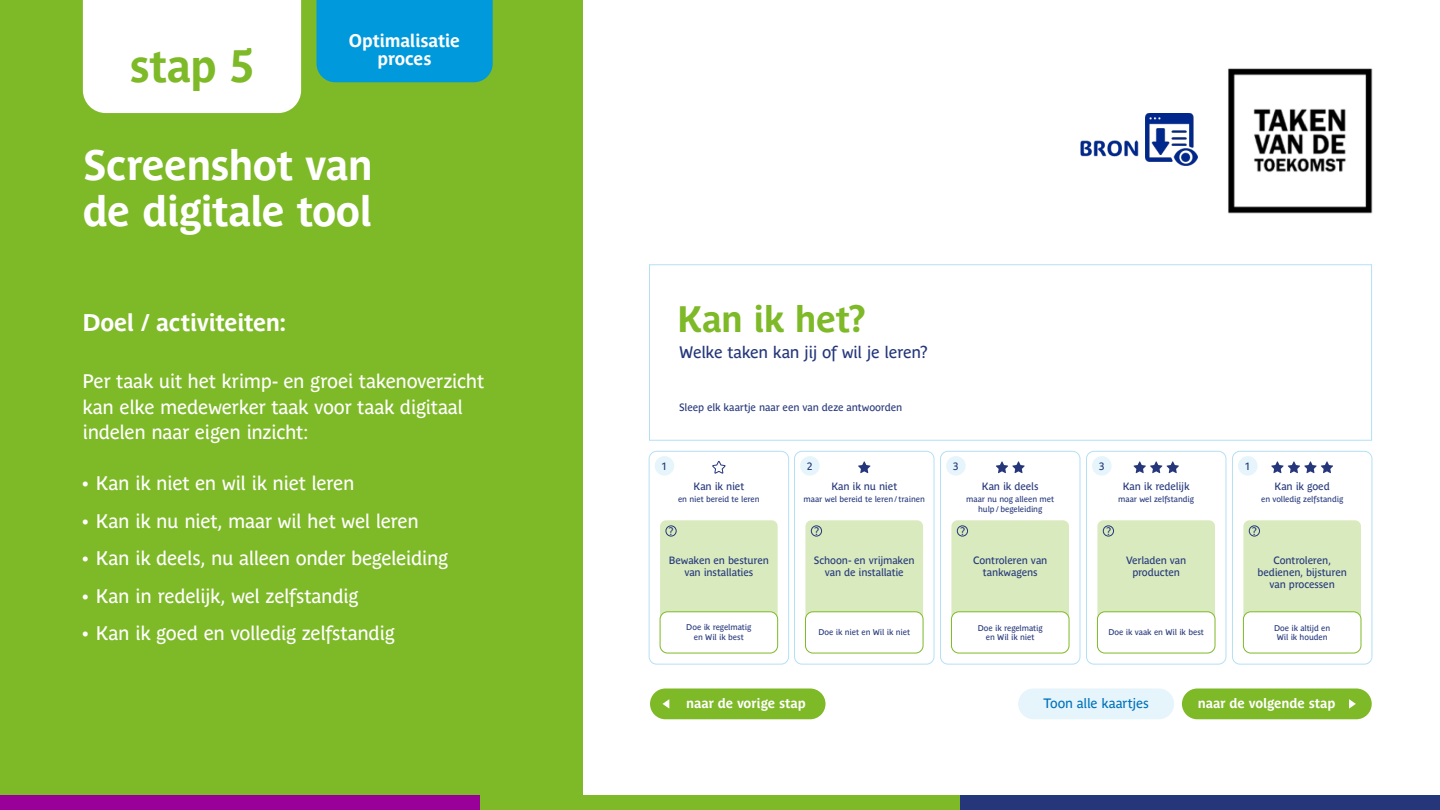
<style>
.page{position:relative;width:1440px;height:810px;background:#fff}
.page>*{position:absolute;margin:0;border:0;box-sizing:border-box;transform-origin:0 0}
.t1{font:700 45px "Parisine Plus Std";color:#7eb928}
.t2{font:700 42px/46.5px "Parisine Plus Std";letter-spacing:-.02em;color:#fff}
.t3{font:700 36.45px "Parisine Plus Std";letter-spacing:-.015em;color:#7eb928}
.t4{font:700 24px "Parisine Plus Std";letter-spacing:-.02em;color:#fff}
.t5{font:19.5px/25.5px "Parisine Plus Std";letter-spacing:-.02em;color:#fff}
.t6{font:700 18px/18px "Parisine Plus Std";letter-spacing:-.015em;color:#fff;text-align:center}
.t7{font:16.5px "Parisine Plus Std";letter-spacing:-.02em;color:#25377a}
.t8{font:700 13.5px "Parisine Plus Std";letter-spacing:-.01em;color:#fff}
.t9{font:13.5px "Parisine Plus Std";letter-spacing:-.02em;color:#0072bb}
.t10{font:10.5px/12px "Parisine Plus Std";letter-spacing:-.015em;color:#25377a;text-align:center}
.t11{font:8.25px/9.8px "Parisine Plus Std";letter-spacing:-.015em;color:#25377a;text-align:center}
</style>
<div class="page">
<div style="left:0;top:0;width:583px;height:810px;background:#7eb928"></div>
<div style="left:0;top:795px;width:480px;height:15px;background:#909"></div>
<div style="left:480px;top:795px;width:480px;height:15px;background:#7eb928"></div>
<div style="left:960px;top:795px;width:480px;height:15px;background:#25377a"></div>
<div style="left:83px;top:0;width:218px;height:113px;background:#fff"></div>
<img style="left:1228px;top:68px;width:145px;height:146px">
<img style="left:1080px;top:113px;width:118px;height:52px">
<div style="left:316px;top:0;width:177px;height:82px;background:#0099dc"></div>
<div style="left:649px;top:264px;width:723px;height:177px;border:1px solid #b3e0f5"></div>
<div style="left:650px;top:688px;width:176px;height:31px;background:#7eb928;border-radius:15px"></div>
<svg style="left:663px;top:699px;width:6px;height:10px"></svg>
<div style="left:1182px;top:688px;width:190px;height:31px;background:#7eb928;border-radius:15px"></div>
<svg style="left:1349px;top:699px;width:7px;height:10px"></svg>
<div style="left:1018px;top:688px;width:156px;height:31px;background:#e6f5fb;border-radius:15px"></div>
<div style="left:794px;top:451px;width:140px;height:214px;border:1px solid #b3e0f5;border-radius:8px"></div>
<div style="left:805px;top:520px;width:118px;height:124px;background:#d8eabe;border-radius:6px"></div>
<div style="left:805px;top:612px;width:118px;height:41px;background:#fff;border-radius:8px"></div>
<div style="left:805px;top:611px;width:118px;height:42px;border:1px solid #7eb928;border-radius:8px"></div>
<div style="left:800px;top:456px;width:20px;height:20px;background:#e6f5fb;border-radius:50%"></div>
<div style="left:811px;top:526px;width:11px;height:10px;border:1px solid #25377a;border-radius:50%"></div>
<svg style="left:858px;top:461px;width:12px;height:12px"></svg>
<div style="left:940px;top:451px;width:140px;height:214px;border:1px solid #b3e0f5;border-radius:8px"></div>
<div style="left:951px;top:520px;width:118px;height:124px;background:#d8eabe;border-radius:6px"></div>
<div style="left:951px;top:612px;width:118px;height:41px;background:#fff;border-radius:8px"></div>
<div style="left:951px;top:611px;width:118px;height:42px;border:1px solid #7eb928;border-radius:8px"></div>
<div style="left:946px;top:456px;width:20px;height:20px;background:#e6f5fb;border-radius:50%"></div>
<div style="left:957px;top:526px;width:11px;height:10px;border:1px solid #25377a;border-radius:50%"></div>
<div style="left:1086px;top:451px;width:140px;height:214px;border:1px solid #b3e0f5;border-radius:8px"></div>
<div style="left:1097px;top:520px;width:118px;height:124px;background:#d8eabe;border-radius:6px"></div>
<div style="left:1097px;top:612px;width:118px;height:41px;background:#fff;border-radius:8px"></div>
<div style="left:1097px;top:611px;width:118px;height:42px;border:1px solid #7eb928;border-radius:8px"></div>
<div style="left:1092px;top:456px;width:20px;height:20px;background:#e6f5fb;border-radius:50%"></div>
<div style="left:1103px;top:526px;width:11px;height:10px;border:1px solid #25377a;border-radius:50%"></div>
<div style="left:1232px;top:451px;width:140px;height:214px;border:1px solid #b3e0f5;border-radius:8px"></div>
<div style="left:1243px;top:520px;width:118px;height:124px;background:#d8eabe;border-radius:6px"></div>
<div style="left:1243px;top:612px;width:118px;height:41px;background:#fff;border-radius:8px"></div>
<div style="left:1243px;top:611px;width:118px;height:42px;border:1px solid #7eb928;border-radius:8px"></div>
<div style="left:1238px;top:456px;width:20px;height:20px;background:#e6f5fb;border-radius:50%"></div>
<div style="left:1249px;top:526px;width:11px;height:10px;border:1px solid #25377a;border-radius:50%"></div>
<svg style="left:996px;top:461px;width:29px;height:12px"></svg>
<svg style="left:1134px;top:461px;width:45px;height:12px"></svg>
<svg style="left:1271px;top:461px;width:62px;height:12px"></svg>
<div style="left:649px;top:451px;width:140px;height:214px;border:1px solid #b3e0f5;border-radius:8px"></div>
<div style="left:660px;top:520px;width:118px;height:124px;background:#d8eabe;border-radius:6px"></div>
<div style="left:660px;top:612px;width:118px;height:41px;background:#fff;border-radius:8px"></div>
<div style="left:660px;top:611px;width:118px;height:42px;border:1px solid #7eb928;border-radius:8px"></div>
<svg style="left:712px;top:461px;width:14px;height:13px"></svg>
<div style="left:655px;top:456px;width:19px;height:20px;background:#e6f5fb;border-radius:50%"></div>
<div style="left:666px;top:526px;width:10px;height:10px;border:1px solid #25377a;border-radius:50%"></div>
<h1 class="t1" style="left:130px;top:40px;width:126px">stap 5</h1>
<p class="t6" style="left:349px;top:32px;width:113px">Optimalisatie proces</p>
<h2 class="t2" style="left:83px;top:141px;width:291px">Screenshot van de digitale tool</h2>
<p class="t4" style="left:82px;top:308px;width:205px">Doel / activiteiten:</p>
<p class="t5" style="left:82px;top:369px;width:403px">Per taak uit het krimp- en groei takenoverzicht kan elke medewerker taak voor taak digitaal indelen naar eigen inzicht:</p>
<p class="t5" style="left:82px;top:471px;width:273px">• Kan ik niet en wil ik niet leren</p>
<p class="t5" style="left:82px;top:508px;width:338px">• Kan ik nu niet, maar wil het wel leren</p>
<p class="t5" style="left:82px;top:546px;width:367px">• Kan ik deels, nu alleen onder begeleiding</p>
<p class="t5" style="left:82px;top:583px;width:278px">• Kan in redelijk, wel zelfstandig</p>
<p class="t5" style="left:82px;top:621px;width:314px">• Kan ik goed en volledig zelfstandig</p>
<h3 class="t3" style="left:677px;top:298px;width:191px">Kan ik het?</h3>
<p class="t7" style="left:679px;top:343px;width:250px">Welke taken kan jij of wil je leren?</p>
<p class="t10" style="left:679px;top:401px;width:225px">Sleep elk kaartje naar een van deze antwoorden</p>
<p class="t10" style="left:662px;top:460px;width:7px">1</p>
<p class="t10" style="left:807px;top:460px;width:7px">2</p>
<p class="t10" style="left:953px;top:460px;width:7px">3</p>
<p class="t10" style="left:1099px;top:460px;width:7px">3</p>
<p class="t10" style="left:1245px;top:460px;width:7px">1</p>
<p class="t10" style="left:694px;top:480px;width:52px">Kan ik niet</p>
<p class="t10" style="left:831px;top:480px;width:67px">Kan ik nu niet</p>
<p class="t10" style="left:982px;top:480px;width:58px">Kan ik deels</p>
<p class="t10" style="left:1123px;top:480px;width:68px">Kan ik redelijk</p>
<p class="t10" style="left:1275px;top:480px;width:57px">Kan ik goed</p>
<p class="t11" style="left:678px;top:494px;width:83px">en niet bereid te leren</p>
<p class="t11" style="left:804px;top:494px;width:123px">maar wel bereid te leren / trainen</p>
<p class="t11" style="left:966px;top:494px;width:89px">maar nu nog alleen met hulp / begeleiding</p>
<p class="t11" style="left:1118px;top:494px;width:77px">maar wel zelfstandig</p>
<p class="t11" style="left:1261px;top:494px;width:84px">en volledig zelfstandig</p>
<p class="t10" style="left:669px;top:525px;width:7px">?</p>
<p class="t10" style="left:814px;top:525px;width:7px">?</p>
<p class="t10" style="left:960px;top:525px;width:7px">?</p>
<p class="t10" style="left:1106px;top:525px;width:7px">?</p>
<p class="t10" style="left:1252px;top:525px;width:7px">?</p>
<p class="t10" style="left:669px;top:554px;width:102px">Bewaken en besturen van installaties</p>
<p class="t11" style="left:686px;top:623px;width:67px">Doe ik regelmatig en Wil ik best</p>
<p class="t10" style="left:814px;top:554px;width:102px">Schoon- en vrijmaken van de installatie</p>
<p class="t11" style="left:818px;top:628px;width:93px">Doe ik niet en Wil ik niet</p>
<p class="t10" style="left:973px;top:554px;width:76px">Controleren van tankwagens</p>
<p class="t11" style="left:978px;top:623px;width:67px">Doe ik regelmatig en Wil ik niet</p>
<p class="t10" style="left:1126px;top:554px;width:62px">Verladen van producten</p>
<p class="t11" style="left:1108px;top:628px;width:97px">Doe ik vaak en Wil ik best</p>
<p class="t10" style="left:1258px;top:554px;width:91px">Controleren, bedienen, bijsturen van processen</p>
<p class="t11" style="left:1274px;top:623px;width:58px">Doe ik altijd en<br>Wil ik houden</p>
<p class="t8" style="left:686px;top:696px;width:121px">naar de vorige stap</p>
<p class="t9" style="left:1043px;top:696px;width:107px">Toon alle kaartjes</p>
<p class="t8" style="left:1198px;top:696px;width:139px">naar de volgende stap</p>
</div>
